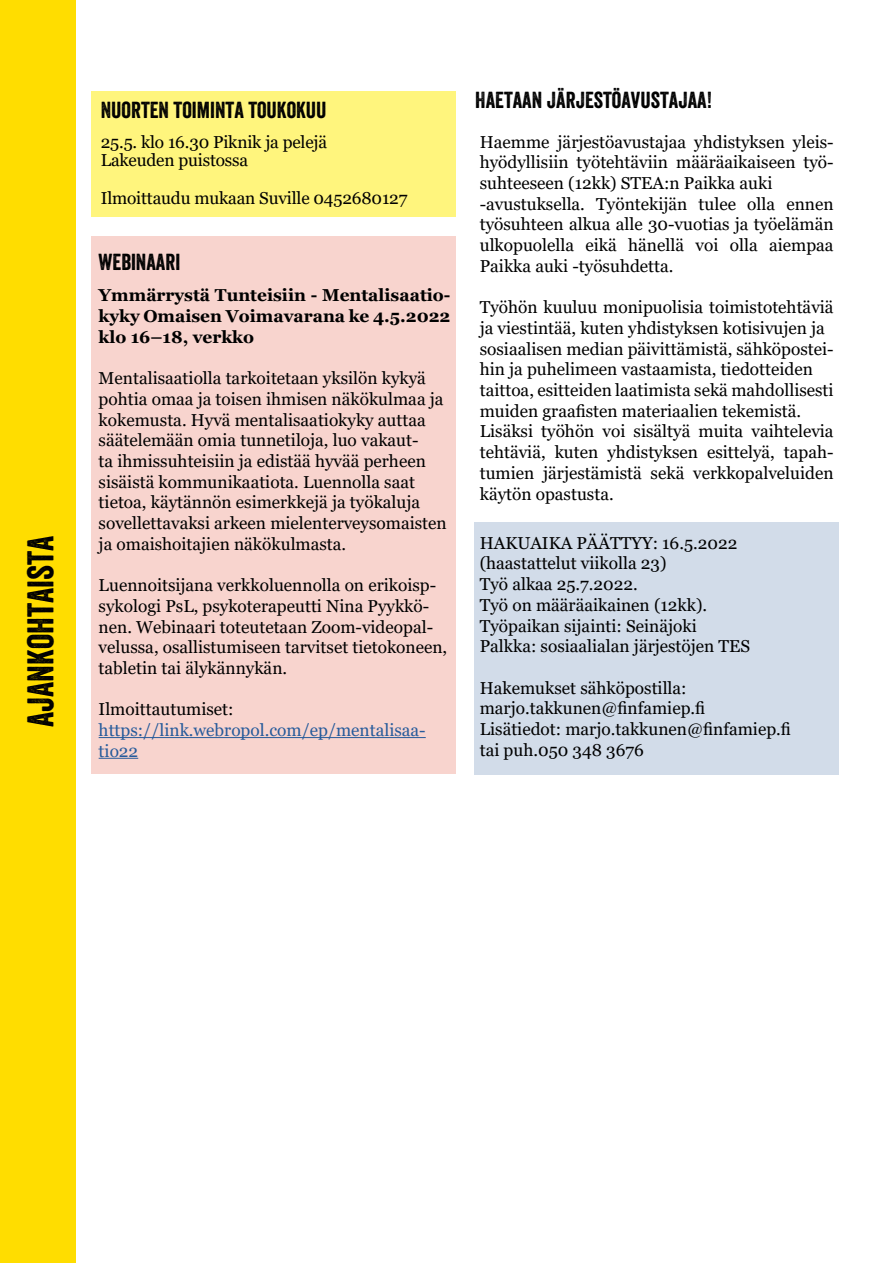
<style>
.page{position:relative;width:893px;height:1263px;background:#fff}
.page>*{position:absolute;margin:0;border:0;box-sizing:border-box;transform-origin:0 0}
.t1{font:36px "Veneer W01";color:#000}
.t2{font:22.5px "Veneer W01";color:#000}
.t3{font:17.25px/20.7px "Georgia";color:#000}
.t4{font:700 17.25px/20.7px "Georgia";color:#000;text-align:justify}
.t5{font:17.25px/20.7px "Georgia";color:#275b9b}
</style>
<div class="page">
<div style="left:0;top:0;width:75px;height:1263px;background:#fd0"></div>
<div style="left:474px;top:522px;width:365px;height:252px;background:#d2dce9"></div>
<div style="left:92px;top:91px;width:364px;height:125px;background:#fff57d"></div>
<div style="left:92px;top:237px;width:364px;height:537px;background:#f8d4ce"></div>
<hr style="left:99px;top:737px;width:327px;height:1px;background:#275b9b">
<hr style="left:99px;top:758px;width:39px;height:1px;background:#275b9b">
<h1 class="t1" style="left:19px;top:727px;width:193px;rotate:-90deg">AJANKOHTAISTA</h1>
<h2 class="t2" style="left:101px;top:96px;width:227px">NUORTEN TOIMINTA TOUKOKUU</h2>
<p class="t3" style="left:101px;top:133px;width:228px;line-height:18.8px">25.5. klo 16.30 Piknik ja pelejä<br>Lakeuden puistossa</p>
<p class="t3" style="left:101px;top:188px;width:308px">Ilmoittaudu mukaan Suville 0452680127</p>
<h2 class="t2" style="left:99px;top:248px;width:83px">WEBINAARI</h2>
<p class="t4" style="left:99px;top:285px;width:353px">Ymmärrystä Tunteisiin - Mentalisaatio&shy;kyky Omaisen Voimavarana ke 4.5.2022 klo 16–18, verkko</p>
<p class="t3" style="left:99px;top:368px;width:350px">Mentalisaatiolla tarkoitetaan yksilön kykyä pohtia omaa ja toisen ihmisen näkökulmaa ja kokemusta. Hyvä mentalisaatiokyky auttaa säätelemään omia tunnetiloja, luo vakaut-<br>ta ihmissuhteisiin ja edistää hyvää perheen sisäistä kommunikaatiota. Luennolla saat tietoa, käytännön esimerkkejä ja työkaluja sovellettavaksi arkeen mielenterveysomaisten ja omaishoitajien näkökulmasta.</p>
<p class="t3" style="left:99px;top:575px;width:350px">Luennoitsijana verkkoluennolla on erikoisp&shy;sykologi PsL, psykoterapeutti Nina Pyykkö&shy;nen. Webinaari toteutetaan Zoom-videopal&shy;velussa, osallistumiseen tarvitset tietokoneen, tabletin tai älykännykän.</p>
<p class="t3" style="left:99px;top:699px;width:136px">Ilmoittautumiset:</p>
<p class="t5" style="left:99px;top:720px;width:329px">https://link.webropol.com/ep/mentalisaa&shy;tio22</p>
<h2 class="t2" style="left:475px;top:86px;width:239px">HAETAAN JÄRJESTÖAVUSTAJAA!</h2>
<p class="t3" style="left:480px;top:132px;width:355px">Haemme järjestöavustajaa yhdistyksen yleis&shy;hyödyllisiin työtehtäviin määräaikaiseen työ&shy;suhteeseen (12kk) STEA:n Paikka auki -avustuksella. Työntekijän tulee olla ennen työsuhteen alkua alle 30-vuotias ja työelämän ulkopuolella eikä hänellä voi olla aiempaa Paikka auki -työsuhdetta.</p>
<p class="t3" style="left:480px;top:297px;width:355px">Työhön kuuluu monipuolisia toimistotehtäviä ja viestintää, kuten yhdistyksen kotisivujen ja sosiaalisen median päivittämistä, sähköpostei&shy;hin ja puhelimeen vastaamista, tiedotteiden taittoa, esitteiden laatimista sekä mahdollisesti muiden graafisten materiaalien tekemistä.<br>Lisäksi työhön voi sisältyä muita vaihtelevia tehtäviä, kuten yhdistyksen esittelyä, tapah&shy;tumien järjestämistä sekä verkkopalveluiden käytön opastusta.</p>
<p class="t3" style="left:480px;top:533px;width:272px">HAKUAIKA PÄÄTTYY: 16.5.2022 (haastattelut viikolla 23)<br>Työ alkaa 25.7.2022.<br>Työ on määräaikainen (12kk).<br>Työpaikan sijainti: Seinäjoki<br>Palkka: sosiaalialan järjestöjen TES</p>
<p class="t3" style="left:480px;top:678px;width:313px">Hakemukset sähköpostilla: marjo.takkunen@finfamiep.fi<br>Lisätiedot: marjo.takkunen@finfamiep.fi tai puh.050 348 3676</p>
</div>
